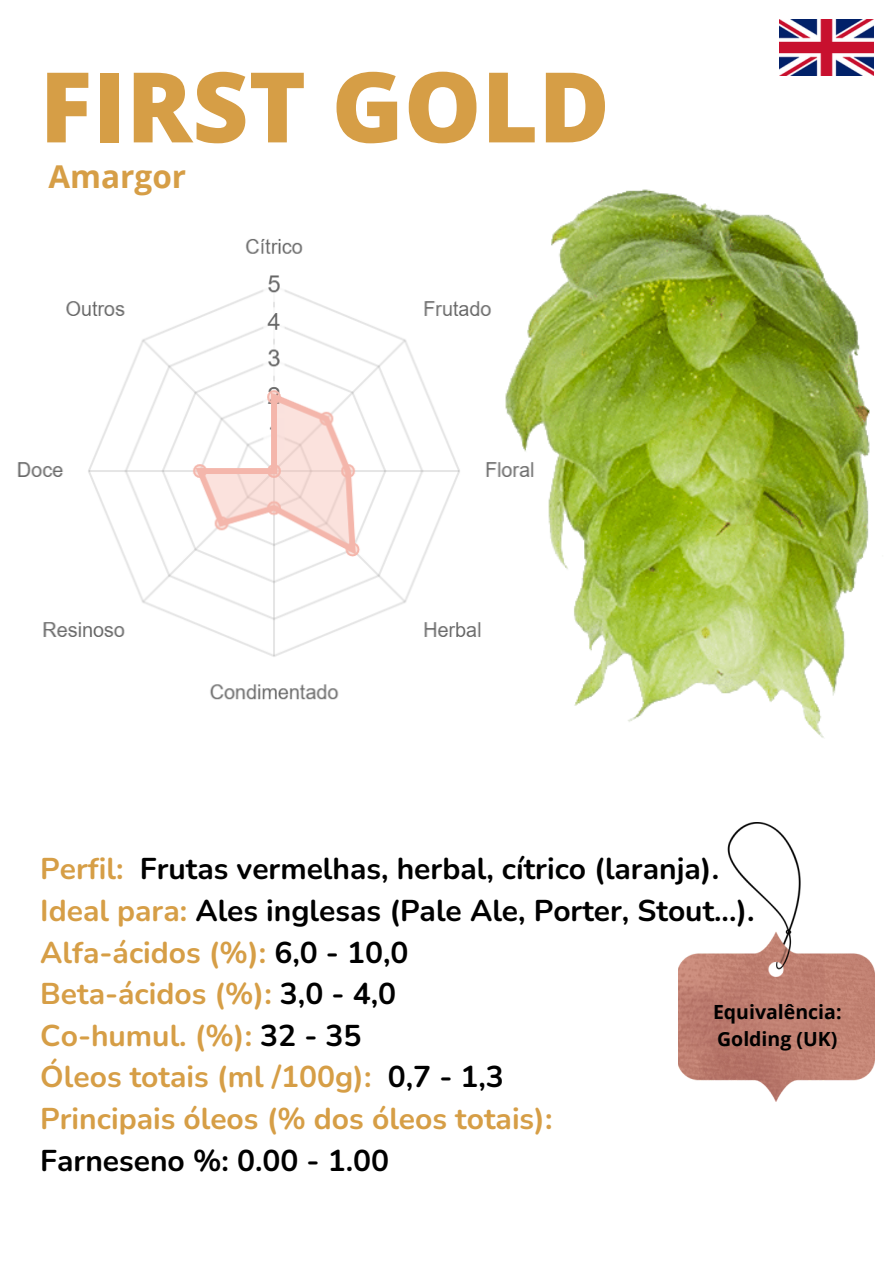
<style>
.page{position:relative;width:894px;height:1264px;background:#fff}
.page>*{position:absolute;margin:0;border:0;box-sizing:border-box;transform-origin:0 0}
.t1{font:800 97.5px "Open Sans";color:#d69e46}
.t2{font:700 31.5px "Open Sans";color:#d69e46}
.t3{font:700 30px/41.7px "Nunito";color:#000}
.t4{font:700 19.5px "Open Sans";color:#000}
.s1{color:#d69e46}
</style>
<div class="page">
<img style="left:678px;top:822px;width:195px;height:279px">
<img style="left:779px;top:19px;width:94px;height:56px">
<img style="left:17px;top:239px;width:462px;height:461px">
<img style="left:479px;top:189px;width:391px;height:549px">
<p class="t1" style="left:40px;top:38px;width:571px">FIRST GOLD</p>
<p class="t2" style="left:49px;top:154px;width:139px">Amargor</p>
<p class="t3" style="left:40px;top:848px;width:715px"><span class="s1">Perfil:</span> Frutas vermelhas, herbal, cítrico (laranja).<br><span class="s1">Ideal para:</span> Ales inglesas (Pale Ale, Porter, Stout...).<br><span class="s1">Alfa-ácidos (%):</span> 6,0 - 10,0<br><span class="s1">Beta-ácidos (%):</span> 3,0 - 4,0<br><span class="s1">Co-humul. (%):</span> 32 - 35<br><span class="s1">Óleos totais (ml /100g):</span> 0,7 - 1,3<br><span class="s1">Principais óleos (% dos óleos totais):<br></span>Farneseno %: 0.00 - 1.00</p>
<p class="t4" style="left:712px;top:998px;width:130px">Equivalência:</p>
<h2 class="t4" style="left:717px;top:1025px;width:122px">Golding (UK)</h2>
</div>
